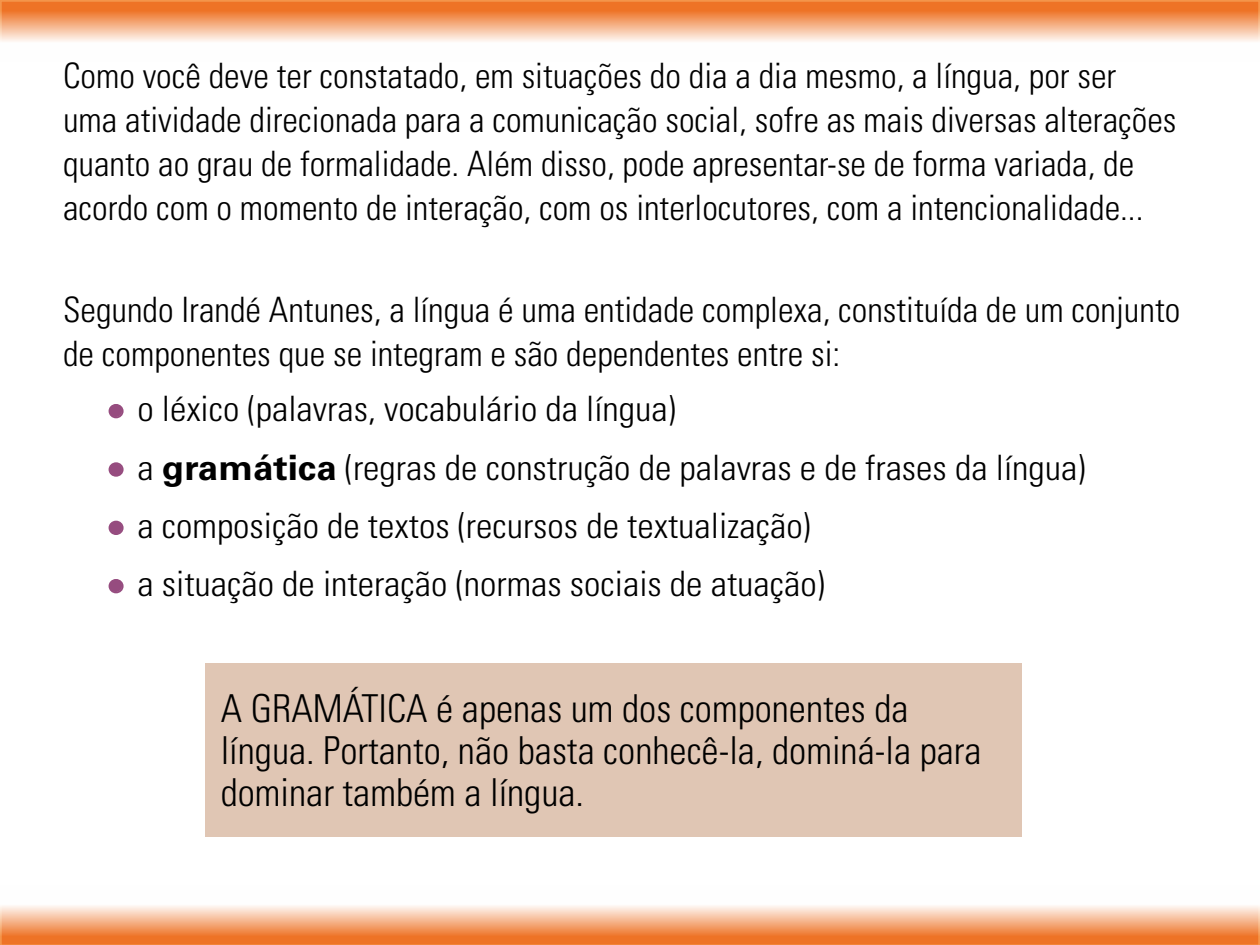
<style>
.page{position:relative;width:1260px;height:945px;background:#fff}
.page>*{position:absolute;margin:0;border:0;box-sizing:border-box;transform-origin:0 0}
.t1{font:300 condensed 38.5px/42px "Univers LT Std";color:#000}
.t2{font:300 condensed 35px/43.8px "Univers LT Std";color:#000}
.t3{font:300 condensed 35px "Univers LT Std";color:#000;scale:1.05 1}
.s1{color:#964c7f}
.s2{font-weight:700;font-stretch:normal}
</style>
<div class="page">
<svg style="left:0;top:0;width:1260px;height:42px;background:#f4a675"></svg>
<svg style="left:0;top:906px;width:1260px;height:39px;background:#f4a676"></svg>
<div style="left:109px;top:404px;width:15px;height:14px;border:2px solid #964c7f;border-radius:50%"></div>
<div style="left:109px;top:462px;width:15px;height:15px;border:2px solid #964c7f;border-radius:50%"></div>
<div style="left:109px;top:521px;width:15px;height:14px;border:2px solid #964c7f;border-radius:50%"></div>
<div style="left:109px;top:579px;width:15px;height:14px;border:2px solid #964c7f;border-radius:50%"></div>
<div style="left:206px;top:663px;width:816px;height:174px;background:#e0c6b4"></div>
<p class="t2" style="left:63px;top:54px;width:1115px">Como você deve ter constatado, em situações do dia a dia mesmo, a língua, por ser uma atividade direcionada para a comunicação social, sofre as mais diversas alterações quanto ao grau de formalidade. Além disso, pode apresentar-se de forma variada, de acordo com o momento de interação, com os interlocutores, com a intencionalidade...</p>
<p class="t2" style="left:63px;top:288px;width:1119px">Segundo Irandé Antunes, a língua é uma entidade complexa, constituída de um conjunto de componentes que se integram e são dependentes entre si:</p>
<p class="t3" style="left:108px;top:388px;width:543px"><span class="s1">•</span> o léxico (palavras, vocabulário da língua)</p>
<p class="t3" style="left:108px;top:446px;width:933px"><span class="s1">•</span> a <span class="s2">gramática</span> (regras de construção de palavras e de frases da língua)</p>
<p class="t3" style="left:108px;top:505px;width:671px"><span class="s1">•</span> a composição de textos (recursos de textualização)</p>
<p class="t3" style="left:108px;top:563px;width:685px"><span class="s1">•</span> a situação de interação (normas sociais de atuação)</p>
<p class="t1" style="left:221px;top:688px;width:762px">A GRAMÁTICA é apenas um dos componentes da língua. Portanto, não basta conhecê-la, dominá-la para dominar também a língua.</p>
</div>
